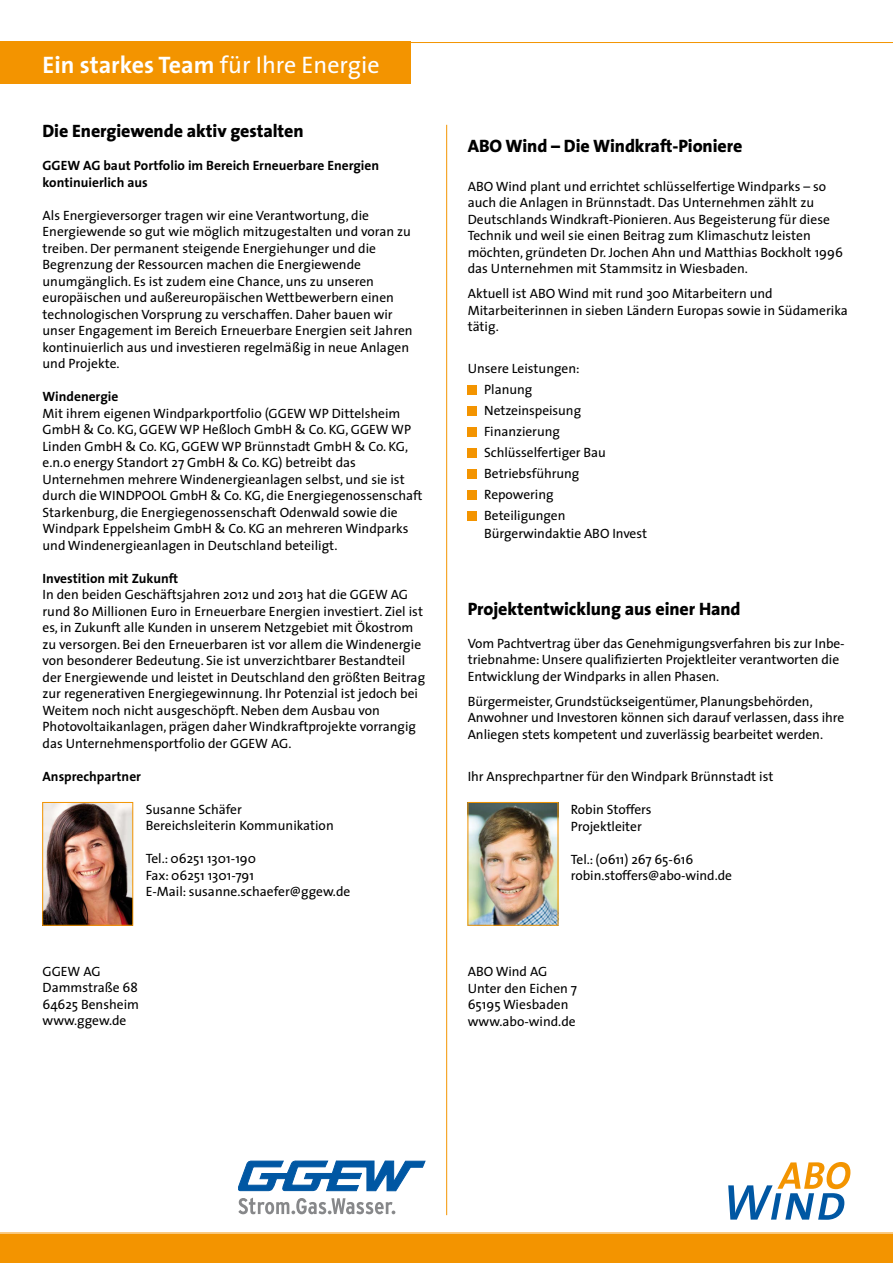
<style>
.page{position:relative;width:893px;height:1263px;background:#fff}
.page>*{position:absolute;margin:0;border:0;box-sizing:border-box;transform-origin:0 0}
.t1{font:700 24px "The Sans";color:#fff}
.t2{font:800 18px "The Sans";letter-spacing:-.005em;color:#000}
.t3{font:13.5px/16.5px "The Sans";color:#000}
.t4{font:700 13.5px/16.5px "The Sans";color:#000}
.s1{font-weight:400}
</style>
<div class="page">
<div style="left:468px;top:385px;width:9px;height:9px;background:#f39400"></div>
<div style="left:468px;top:406px;width:9px;height:9px;background:#f39400"></div>
<div style="left:468px;top:427px;width:9px;height:9px;background:#f39400"></div>
<div style="left:468px;top:448px;width:9px;height:9px;background:#f39400"></div>
<div style="left:468px;top:469px;width:9px;height:9px;background:#f39400"></div>
<div style="left:468px;top:490px;width:9px;height:9px;background:#f39400"></div>
<div style="left:468px;top:511px;width:9px;height:9px;background:#f39400"></div>
<img style="left:470px;top:804px;width:86px;height:119px">
<img style="left:45px;top:804px;width:86px;height:119px">
<div style="left:0;top:41px;width:411px;height:43px;background:#f39400"></div>
<hr style="left:0;top:42px;width:893px;height:1px;background:#f39400">
<svg style="left:728px;top:1162px;width:122px;height:58px"></svg>
<div style="left:0;top:1233px;width:893px;height:30px;background:#f39400"></div>
<hr style="left:446px;top:125px;width:1px;height:1090px;background:#f39400">
<svg style="left:238px;top:1197px;width:157px;height:18px"></svg>
<svg style="left:238px;top:1161px;width:188px;height:30px"></svg>
<h1 class="t1" style="left:43px;top:45px;width:339px">Ein starkes Team <span class="s1">für Ihre Energie</span></h1>
<h2 class="t2" style="left:43px;top:116px;width:263px">Die Energiewende aktiv gestalten</h2>
<p class="t4" style="left:43px;top:157px;width:338px">GGEW AG baut Portfolio im Bereich Erneuerbare Energien kontinuierlich aus</p>
<p class="t3" style="left:43px;top:206px;width:372px">Als Energieversorger tragen wir eine Verantwortung, die Energiewende so gut wie möglich mitzugestalten und voran zu treiben. Der permanent steigende Energiehunger und die Begrenzung der Ressourcen machen die Energiewende unumgänglich. Es ist zudem eine Chance, uns zu unseren europäischen und außereuropäischen Wettbewerbern einen technologischen Vorsprung zu verschaffen. Daher bauen wir unser Engagement im Bereich Erneuerbare Energien seit Jahren kontinuierlich aus und investieren regelmäßig in neue Anlagen und Projekte.</p>
<p class="t4" style="left:43px;top:388px;width:77px">Windenergie</p>
<p class="t3" style="left:43px;top:404px;width:382px">Mit ihrem eigenen Windparkportfolio (GGEW WP Dittelsheim GmbH &amp; Co. KG, GGEW WP Heßloch GmbH &amp; Co. KG, GGEW WP Linden GmbH &amp; Co. KG, GGEW WP Brünnstadt GmbH &amp; Co. KG, e.n.o energy Standort 27 GmbH &amp; Co. KG) betreibt das Unternehmen mehrere Windenergieanlagen selbst, und sie ist durch die WINDPOOL GmbH &amp; Co. KG, die Energiegenossenschaft Starkenburg, die Energiegenossenschaft Odenwald sowie die Windpark Eppelsheim GmbH &amp; Co. KG an mehreren Windparks und Windenergieanlagen in Deutschland beteiligt.</p>
<p class="t4" style="left:43px;top:569px;width:137px">Investition mit Zukunft</p>
<p class="t3" style="left:43px;top:586px;width:384px">In den beiden Geschäftsjahren 2012 und 2013 hat die GGEW AG rund 80 Millionen Euro in Erneuerbare Energien investiert. Ziel ist es, in Zukunft alle Kunden in unserem Netzgebiet mit Ökostrom zu versorgen. Bei den Erneuerbaren ist vor allem die Windenergie von besonderer Bedeutung. Sie ist unverzichtbarer Bestandteil der Energiewende und leistet in Deutschland den größten Beitrag zur regenerativen Energiegewinnung. Ihr Potenzial ist jedoch bei Weitem noch nicht ausgeschöpft. Neben dem Ausbau von Photovoltaikanlagen, prägen daher Windkraftprojekte vorrangig das Unternehmensportfolio der GGEW AG.</p>
<p class="t4" style="left:43px;top:767px;width:100px">Ansprechpartner</p>
<p class="t3" style="left:146px;top:800px;width:190px">Susanne Schäfer<br>Bereichsleiterin Kommunikation</p>
<p class="t3" style="left:146px;top:850px;width:206px">Tel.: 06251 1301-190<br>Fax: 06251 1301-791<br>E-Mail: susanne.schaefer@ggew.de</p>
<p class="t3" style="left:43px;top:962px;width:98px">GGEW AG<br>Dammstraße 68<br>64625 Bensheim www.ggew.de</p>
<h2 class="t2" style="left:468px;top:131px;width:276px">ABO Wind – Die Windkraft-Pioniere</h2>
<p class="t3" style="left:468px;top:178px;width:377px">ABO Wind plant und errichtet schlüsselfertige Windparks – so auch die Anlagen in Brünnstadt. Das Unternehmen zählt zu Deutschlands Windkraft-Pionieren. Aus Begeisterung für diese Technik und weil sie einen Beitrag zum Klimaschutz leisten möchten, gründeten Dr. Jochen Ahn und Matthias Bockholt 1996 das Unternehmen mit Stammsitz in Wiesbaden.</p>
<p class="t3" style="left:468px;top:285px;width:381px">Aktuell ist ABO Wind mit rund 300 Mitarbeitern und<br>Mitarbeiterinnen in sieben Ländern Europas sowie in Südamerika tätig.</p>
<p class="t3" style="left:484px;top:358px;width:123px;line-height:21px;text-indent:-16px">Unsere Leistungen:<br>Planung<br>Netzeinspeisung<br>Finanzierung<br>Schlüsselfertiger Bau<br>Betriebsführung<br>Repowering<br>Beteiligungen</p>
<p class="t3" style="left:484px;top:525px;width:164px">Bürgerwindaktie ABO Invest</p>
<h2 class="t2" style="left:468px;top:593px;width:274px">Projektentwicklung aus einer Hand</h2>
<p class="t3" style="left:468px;top:634px;width:378px">Vom Pachtvertrag über das Genehmigungsverfahren bis zur Inbe&shy;triebnahme: Unsere qualifizierten Projektleiter verantworten die<br>Entwicklung der Windparks in allen Phasen.</p>
<p class="t3" style="left:468px;top:692px;width:378px">Bürgermeister, Grundstückseigentümer, Planungsbehörden,<br>Anwohner und Investoren können sich darauf verlassen, dass ihre<br>Anliegen stets kompetent und zuverlässig bearbeitet werden.</p>
<p class="t3" style="left:468px;top:767px;width:307px">Ihr Ansprechpartner für den Windpark Brünnstadt ist</p>
<p class="t3" style="left:571px;top:801px;width:82px">Robin Stoffers<br>Projektleiter</p>
<p class="t3" style="left:571px;top:850px;width:163px">Tel.: (0611) 267 65-616 robin.stoffers@abo-wind.de</p>
<p class="t3" style="left:468px;top:963px;width:111px">ABO Wind AG<br>Unter den Eichen 7<br>65195 Wiesbaden www.abo-wind.de</p>
</div>
